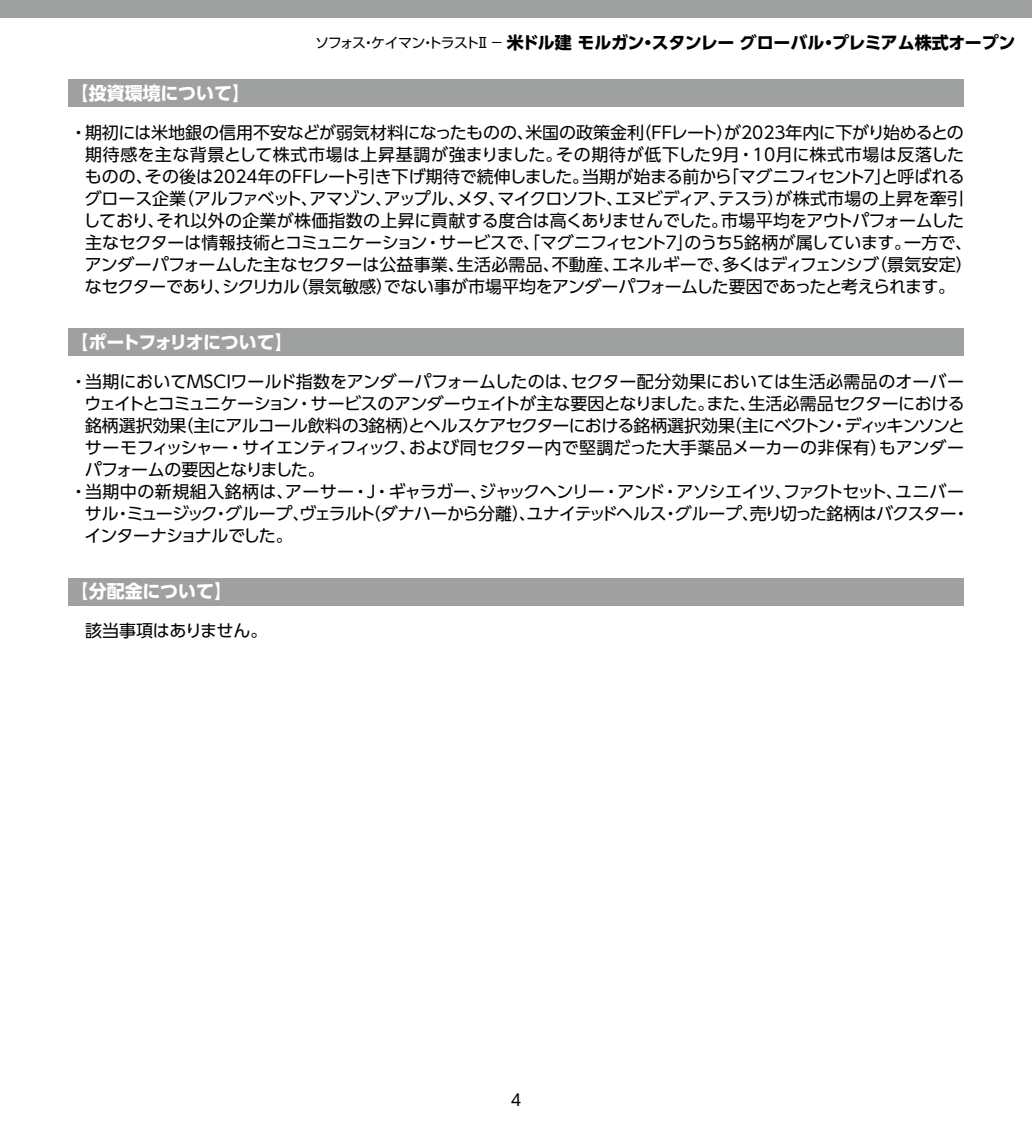
<style>
.page{position:relative;width:1032px;height:1134px;background:#fff}
.page>*{position:absolute;margin:0;border:0;box-sizing:border-box;transform-origin:0 0}
.t1{font:700 18px "UD Shin Go Pro";letter-spacing:-.005em;color:#fff}
.t2{font:700 18px "UD Shin Go Pro";letter-spacing:-.055em;color:#fff}
.t3{font:17px/22px "UD Shin Go Pro";letter-spacing:-.015em;color:#000}
.t4{font:17px "UD Shin Go Pro";letter-spacing:-.05em;color:#000}
.t5{font:17px "UD Shin Go Pro";letter-spacing:-.045em;color:#000}
.t6{font:17px "UD Shin Go Pro";letter-spacing:-.04em;color:#000}
.t7{font:700 17px "UD Shin Go Pro";letter-spacing:-.02em;color:#000}
.t8{font:17px "UD Shin Go Pro";letter-spacing:-.07em;color:#000}
.t9{font:17px "UD Shin Go Pro";letter-spacing:-.06em;color:#000}
.t10{font:16px "UD Shin Go Pro";color:#000}
.s1{font-weight:400;font-size:14px}
</style>
<div class="page">
<div style="left:0;top:0;width:1032px;height:17px;background:#9fa0a0"></div>
<div style="left:68px;top:79px;width:896px;height:28px;background:#9fa0a0"></div>
<div style="left:68px;top:329px;width:896px;height:27px;background:#9fa0a0"></div>
<div style="left:68px;top:578px;width:896px;height:27px;background:#9fa0a0"></div>
<p class="t7" style="left:315px;top:29px;width:702px"><span class="s1">ソフォス・ケイマン・トラストⅡ －</span> 米ドル建 モルガン・スタンレー グローバル・プレミアム株式オープン</p>
<p class="t1" style="left:70px;top:78px;width:181px">【投資環境について】</p>
<p class="t3" style="left:83px;top:121px;width:891px;text-indent:-13px">・期初には米地銀の信用不安などが弱気材料になったものの、米国の政策金利（FFレート）が2023年内に下がり始めるとの期待感を主な背景として株式市場は上昇基調が強まりました。その期待が低下した9月・10月に株式市場は反落したものの、その後は2024年のFFレート引き下げ期待で続伸しました。当期が始まる前から「マグニフィセント７」と呼ばれるグロース企業（アルファベット、アマゾン、アップル、メタ、マイクロソフト、エヌビディア、テスラ）が株式市場の上昇を牽引しており、それ以外の企業が株価指数の上昇に貢献する度合は高くありませんでした。市場平均をアウトパフォームした主なセクターは情報技術とコミュニケーション・サービスで、「マグニフィセント７」のうち5銘柄が属しています。一方で、アンダーパフォームした主なセクターは公益事業、生活必需品、不動産、エネルギーで、多くはディフェンシブ（景気安定）なセクターであり、シクリカル（景気敏感）でない事が市場平均をアンダーパフォームした要因であったと考えられます。</p>
<p class="t2" style="left:70px;top:328px;width:224px">【ポートフォリオについて】</p>
<p class="t3" style="left:70px;top:370px;width:895px">・当期においてMSCIワールド指数をアンダーパフォームしたのは、セクター配分効果においては生活必需品のオーバー</p>
<p class="t6" style="left:84px;top:390px;width:882px">ウェイトとコミュニケーション・サービスのアンダーウェイトが主な要因となりました。また、生活必需品セクターにおける</p>
<p class="t5" style="left:85px;top:412px;width:882px">銘柄選択効果（主にアルコール飲料の３銘柄）とヘルスケアセクターにおける銘柄選択効果（主にベクトン・ディッキンソンと</p>
<p class="t3" style="left:85px;top:436px;width:880px">サーモフィッシャー・サイエンティフィック、および同セクター内で堅調だった大手薬品メーカーの非保有）もアンダー</p>
<p class="t8" style="left:85px;top:456px;width:241px">パフォームの要因となりました。</p>
<p class="t3" style="left:70px;top:480px;width:895px">・当期中の新規組入銘柄は、アーサー・J・ギャラガー、ジャックヘンリー・アンド・アソシエイツ、ファクトセット、ユニバー</p>
<p class="t4" style="left:85px;top:500px;width:886px">サル・ミュージック・グループ、ヴェラルト（ダナハーから分離）、ユナイテッドヘルス・グループ、売り切った銘柄はバクスター・</p>
<p class="t9" style="left:85px;top:522px;width:210px">インターナショナルでした。</p>
<p class="t1" style="left:70px;top:577px;width:163px">【分配金について】</p>
<p class="t3" style="left:68px;top:619px;width:201px">　該当事項はありません。</p>
<p class="t10" style="left:511px;top:1087px;width:12px">4</p>
</div>
